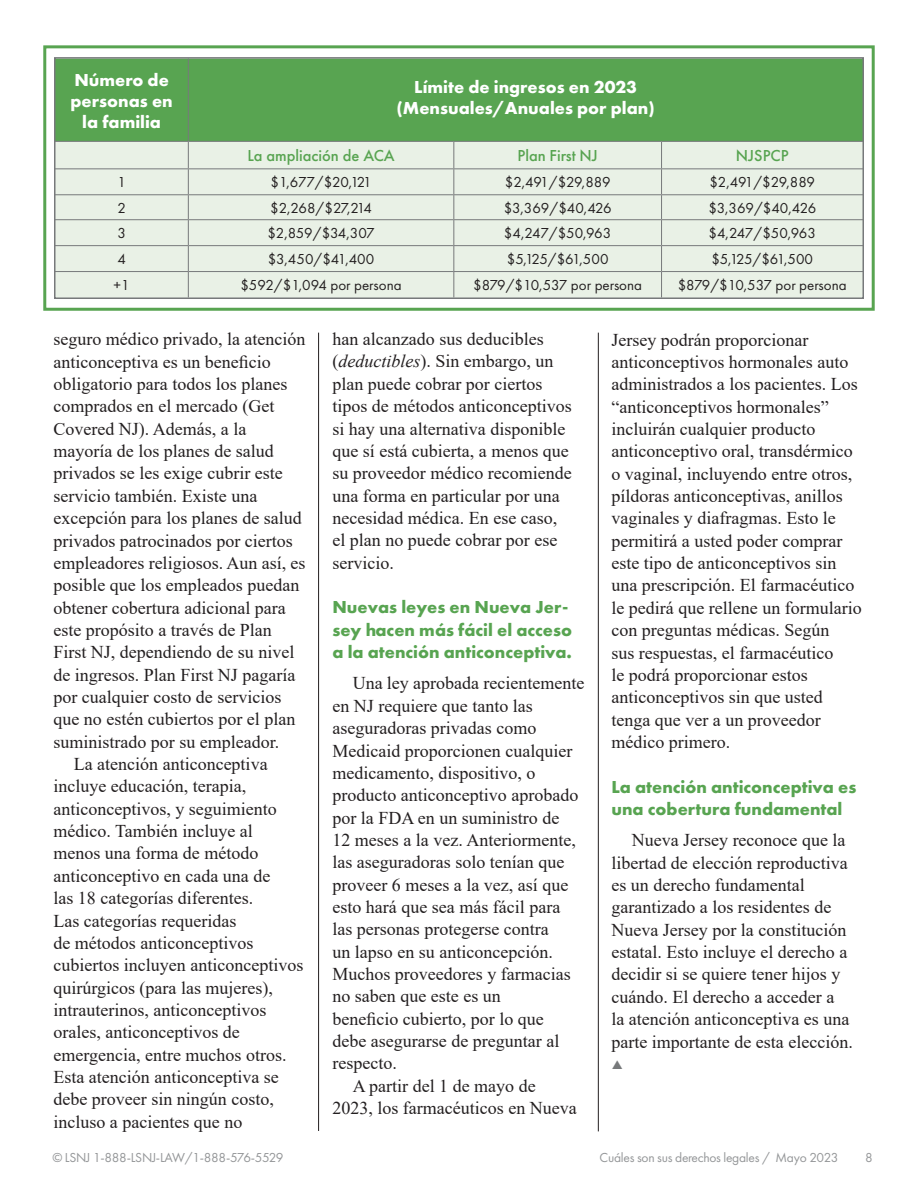
<style>
.page{position:relative;width:918px;height:1188px;background:#fff}
.page>*{position:absolute;margin:0;border:0;box-sizing:border-box;transform-origin:0 0}
.t1{font:18px/22.4px "Times New Roman";color:#231f20}
.t2{font:700 18px/22.4px "Futura PT";color:#58a451}
.t3{font:700 18px/21px "Futura PT";color:#fff;text-align:center}
.t4{font:500 16.5px "Futura PT";color:#58a451}
.t5{font:15px "Futura PT";letter-spacing:-.01em;color:#231f20}
.t6{font:13.5px "Futura PT";letter-spacing:-.02em;color:#949698}
.s1{font-style:italic}
</style>
<div class="page">
<div style="left:43px;top:45px;width:832px;height:266px;border:3px solid #58a451"></div>
<div style="left:55px;top:58px;width:808px;height:240px;background:#e9f1e6"></div>
<div style="left:57px;top:60px;width:804px;height:81px;background:#58a451"></div>
<hr style="left:188px;top:59px;width:1px;height:82px;background:#77797b">
<hr style="left:55px;top:141px;width:133px;height:1px;background:#77797b">
<hr style="left:188px;top:141px;width:266px;height:1px;background:#77797b">
<hr style="left:454px;top:141px;width:208px;height:1px;background:#77797b">
<hr style="left:662px;top:141px;width:201px;height:1px;background:#77797b">
<hr style="left:55px;top:168px;width:133px;height:1px;background:#77797b">
<hr style="left:188px;top:168px;width:266px;height:1px;background:#77797b">
<hr style="left:454px;top:168px;width:208px;height:1px;background:#77797b">
<hr style="left:662px;top:168px;width:201px;height:1px;background:#77797b">
<hr style="left:55px;top:194px;width:133px;height:1px;background:#77797b">
<hr style="left:188px;top:194px;width:266px;height:1px;background:#77797b">
<hr style="left:454px;top:194px;width:208px;height:1px;background:#77797b">
<hr style="left:662px;top:194px;width:201px;height:1px;background:#77797b">
<hr style="left:55px;top:219px;width:133px;height:1px;background:#77797b">
<hr style="left:188px;top:219px;width:266px;height:1px;background:#77797b">
<hr style="left:454px;top:219px;width:208px;height:1px;background:#77797b">
<hr style="left:662px;top:219px;width:201px;height:1px;background:#77797b">
<hr style="left:55px;top:245px;width:133px;height:1px;background:#77797b">
<hr style="left:188px;top:245px;width:266px;height:1px;background:#77797b">
<hr style="left:454px;top:245px;width:208px;height:1px;background:#77797b">
<hr style="left:662px;top:245px;width:201px;height:1px;background:#77797b">
<hr style="left:55px;top:271px;width:133px;height:1px;background:#77797b">
<hr style="left:188px;top:271px;width:266px;height:1px;background:#77797b">
<svg style="left:188px;top:142px;width:1px;height:154px"></svg>
<hr style="left:454px;top:271px;width:208px;height:1px;background:#77797b">
<svg style="left:453px;top:142px;width:1px;height:154px"></svg>
<hr style="left:662px;top:271px;width:201px;height:1px;background:#77797b">
<svg style="left:661px;top:142px;width:1px;height:154px"></svg>
<div style="left:54px;top:57px;width:810px;height:242px;border:2px solid #77797b"></div>
<hr style="left:318px;top:333px;width:1px;height:798px;background:#231f20">
<hr style="left:598px;top:333px;width:1px;height:798px;background:#231f20">
<p class="t3" style="left:71px;top:69px;width:104px">Número de personas en la familia</p>
<p class="t3" style="left:397px;top:76px;width:260px">Límite de ingresos en 2023 (Mensuales/Anuales por plan)</p>
<p class="t4" style="left:247px;top:145px;width:149px">La ampliación de ACA</p>
<p class="t4" style="left:517px;top:145px;width:82px">Plan First NJ</p>
<p class="t4" style="left:736px;top:145px;width:54px">NJSPCP</p>
<p class="t5" style="left:117px;top:173px;width:10px">1</p>
<p class="t5" style="left:271px;top:173px;width:103px">$1,677/$20,121</p>
<p class="t5" style="left:505px;top:173px;width:107px">$2,491/$29,889</p>
<p class="t5" style="left:709px;top:173px;width:107px">$2,491/$29,889</p>
<p class="t5" style="left:117px;top:199px;width:10px">2</p>
<p class="t5" style="left:270px;top:199px;width:103px">$2,268/$27,214</p>
<p class="t5" style="left:504px;top:199px;width:109px">$3,369/$40,426</p>
<p class="t5" style="left:708px;top:199px;width:109px">$3,369/$40,426</p>
<p class="t5" style="left:117px;top:224px;width:10px">3</p>
<p class="t5" style="left:267px;top:224px;width:109px">$2,859/$34,307</p>
<p class="t5" style="left:504px;top:224px;width:109px">$4,247/$50,963</p>
<p class="t5" style="left:709px;top:224px;width:109px">$4,247/$50,963</p>
<p class="t5" style="left:117px;top:250px;width:10px">4</p>
<p class="t5" style="left:268px;top:250px;width:108px">$3,450/$41,400</p>
<p class="t5" style="left:507px;top:250px;width:103px">$5,125/$61,500</p>
<p class="t5" style="left:711px;top:250px;width:103px">$5,125/$61,500</p>
<p class="t5" style="left:114px;top:276px;width:18px">+1</p>
<p class="t5" style="left:240px;top:276px;width:163px">$592/$1,094 por persona</p>
<p class="t5" style="left:473px;top:276px;width:170px">$879/$10,537 por persona</p>
<p class="t5" style="left:678px;top:276px;width:170px">$879/$10,537 por persona</p>
<p class="t1" style="left:332px;top:327px;width:241px">han alcanzado sus deducibles (<span class="s1">deductibles</span>). Sin embargo, un plan puede cobrar por ciertos tipos de métodos anticonceptivos si hay una alternativa disponible que sí está cubierta, a menos que su proveedor médico recomiende una forma en particular por una necesidad médica. En ese caso, el plan no puede cobrar por ese servicio.</p>
<p class="t2" style="left:332px;top:596px;width:241px">Nuevas leyes en Nueva Jer&shy;sey hacen más fácil el acceso a la atención anticonceptiva.</p>
<p class="t1" style="left:353px;top:672px;width:233px">Una ley aprobada recientemente</p>
<p class="t1" style="left:332px;top:694px;width:202px">en NJ requiere que tanto las</p>
<p class="t1" style="left:332px;top:716px;width:205px">aseguradoras privadas como</p>
<p class="t1" style="left:332px;top:739px;width:241px">Medicaid proporcionen cualquier</p>
<p class="t1" style="left:332px;top:761px;width:205px">medicamento, dispositivo, o</p>
<p class="t1" style="left:332px;top:783px;width:247px">producto anticonceptivo aprobado</p>
<p class="t1" style="left:332px;top:806px;width:228px">por la FDA en un suministro de</p>
<p class="t1" style="left:332px;top:828px;width:245px">12 meses a la vez. Anteriormente,</p>
<p class="t1" style="left:332px;top:851px;width:233px">las aseguradoras solo tenían que</p>
<p class="t1" style="left:332px;top:873px;width:237px">proveer 6 meses a la vez, así que</p>
<p class="t1" style="left:332px;top:895px;width:229px">esto hará que sea más fácil para</p>
<p class="t1" style="left:332px;top:918px;width:218px">las personas protegerse contra</p>
<p class="t1" style="left:332px;top:940px;width:222px">un lapso en su anticoncepción.</p>
<p class="t1" style="left:332px;top:962px;width:240px">Muchos proveedores y farmacias</p>
<p class="t1" style="left:332px;top:985px;width:170px">no saben que este es un</p>
<p class="t1" style="left:332px;top:1007px;width:213px">beneficio cubierto, por lo que</p>
<p class="t1" style="left:332px;top:1029px;width:228px">debe asegurarse de preguntar al</p>
<p class="t1" style="left:332px;top:1052px;width:66px">respecto.</p>
<p class="t1" style="left:353px;top:1074px;width:184px">A partir del 1 de mayo de</p>
<p class="t1" style="left:332px;top:1096px;width:246px">2023, los farmacéuticos en Nueva</p>
<p class="t1" style="left:53px;top:328px;width:254px">seguro médico privado, la atención</p>
<p class="t1" style="left:53px;top:350px;width:219px">anticonceptiva es un beneficio</p>
<p class="t1" style="left:53px;top:372px;width:235px">obligatorio para todos los planes</p>
<p class="t1" style="left:53px;top:395px;width:222px">comprados en el mercado (Get</p>
<p class="t1" style="left:53px;top:417px;width:194px">Covered NJ). Además, a la</p>
<p class="t1" style="left:53px;top:439px;width:222px">mayoría de los planes de salud</p>
<p class="t1" style="left:53px;top:462px;width:231px">privados se les exige cubrir este</p>
<p class="t1" style="left:53px;top:484px;width:205px">servicio también. Existe una</p>
<p class="t1" style="left:53px;top:506px;width:250px">excepción para los planes de salud</p>
<p class="t1" style="left:53px;top:529px;width:241px">privados patrocinados por ciertos</p>
<p class="t1" style="left:53px;top:551px;width:254px">empleadores religiosos. Aun así, es</p>
<p class="t1" style="left:53px;top:573px;width:247px">posible que los empleados puedan</p>
<p class="t1" style="left:53px;top:596px;width:234px">obtener cobertura adicional para</p>
<p class="t1" style="left:53px;top:618px;width:220px">este propósito a través de Plan</p>
<p class="t1" style="left:53px;top:641px;width:242px">First NJ, dependiendo de su nivel</p>
<p class="t1" style="left:53px;top:663px;width:243px">de ingresos. Plan First NJ pagaría</p>
<p class="t1" style="left:53px;top:685px;width:229px">por cualquier costo de servicios</p>
<p class="t1" style="left:53px;top:708px;width:243px">que no estén cubiertos por el plan</p>
<p class="t1" style="left:53px;top:730px;width:227px">suministrado por su empleador.</p>
<p class="t1" style="left:74px;top:752px;width:195px">La atención anticonceptiva</p>
<p class="t1" style="left:53px;top:775px;width:194px">incluye educación, terapia,</p>
<p class="t1" style="left:53px;top:797px;width:225px">anticonceptivos, y seguimiento</p>
<p class="t1" style="left:53px;top:819px;width:201px">médico. También incluye al</p>
<p class="t1" style="left:53px;top:842px;width:206px">menos una forma de método</p>
<p class="t1" style="left:53px;top:864px;width:218px">anticonceptivo en cada una de</p>
<p class="t1" style="left:53px;top:886px;width:201px">las 18 categorías diferentes.</p>
<p class="t1" style="left:53px;top:909px;width:184px">Las categorías requeridas</p>
<p class="t1" style="left:53px;top:931px;width:201px">de métodos anticonceptivos</p>
<p class="t1" style="left:53px;top:953px;width:251px">cubiertos incluyen anticonceptivos</p>
<p class="t1" style="left:53px;top:976px;width:221px">quirúrgicos (para las mujeres),</p>
<p class="t1" style="left:53px;top:998px;width:214px">intrauterinos, anticonceptivos</p>
<p class="t1" style="left:53px;top:1021px;width:188px">orales, anticonceptivos de</p>
<p class="t1" style="left:53px;top:1043px;width:235px">emergencia, entre muchos otros.</p>
<p class="t1" style="left:53px;top:1065px;width:227px">Esta atención anticonceptiva se</p>
<p class="t1" style="left:53px;top:1088px;width:222px">debe proveer sin ningún costo,</p>
<p class="t1" style="left:53px;top:1110px;width:190px">incluso a pacientes que no</p>
<p class="t1" style="left:611px;top:328px;width:252px">Jersey podrán proporcionar anticonceptivos hormonales auto administrados a los pacientes. Los “anticonceptivos hormonales” incluirán cualquier producto anticonceptivo oral, transdérmico o vaginal, incluyendo entre otros, píldoras anticonceptivas, anillos vaginales y diafragmas. Esto le permitirá a usted poder comprar este tipo de anticonceptivos sin una prescripción. El farmacéutico le pedirá que rellene un formulario con preguntas médicas. Según<br>sus respuestas, el farmacéutico<br>le podrá proporcionar estos anticonceptivos sin que usted tenga que ver a un proveedor médico primero.</p>
<p class="t2" style="left:611px;top:775px;width:246px">La atención anticonceptiva es una cobertura fundamental</p>
<p class="t1" style="left:611px;top:829px;width:243px;text-indent:20px">Nueva Jersey reconoce que la libertad de elección reproductiva es un derecho fundamental garantizado a los residentes de<br>Nueva Jersey por la constitución estatal. Esto incluye el derecho a decidir si se quiere tener hijos y cuándo. El derecho a acceder a<br>la atención anticonceptiva es una parte importante de esta elección.</p>
<p class="t6" style="left:52px;top:1149px;width:233px">© LSNJ 1-888-LSNJ-LAW/1-888-576-5529</p>
<p class="t6" style="left:600px;top:1149px;width:240px">Cuáles son sus derechos legales / Mayo 2023</p>
<p class="t6" style="left:865px;top:1149px;width:9px">8</p>
</div>
